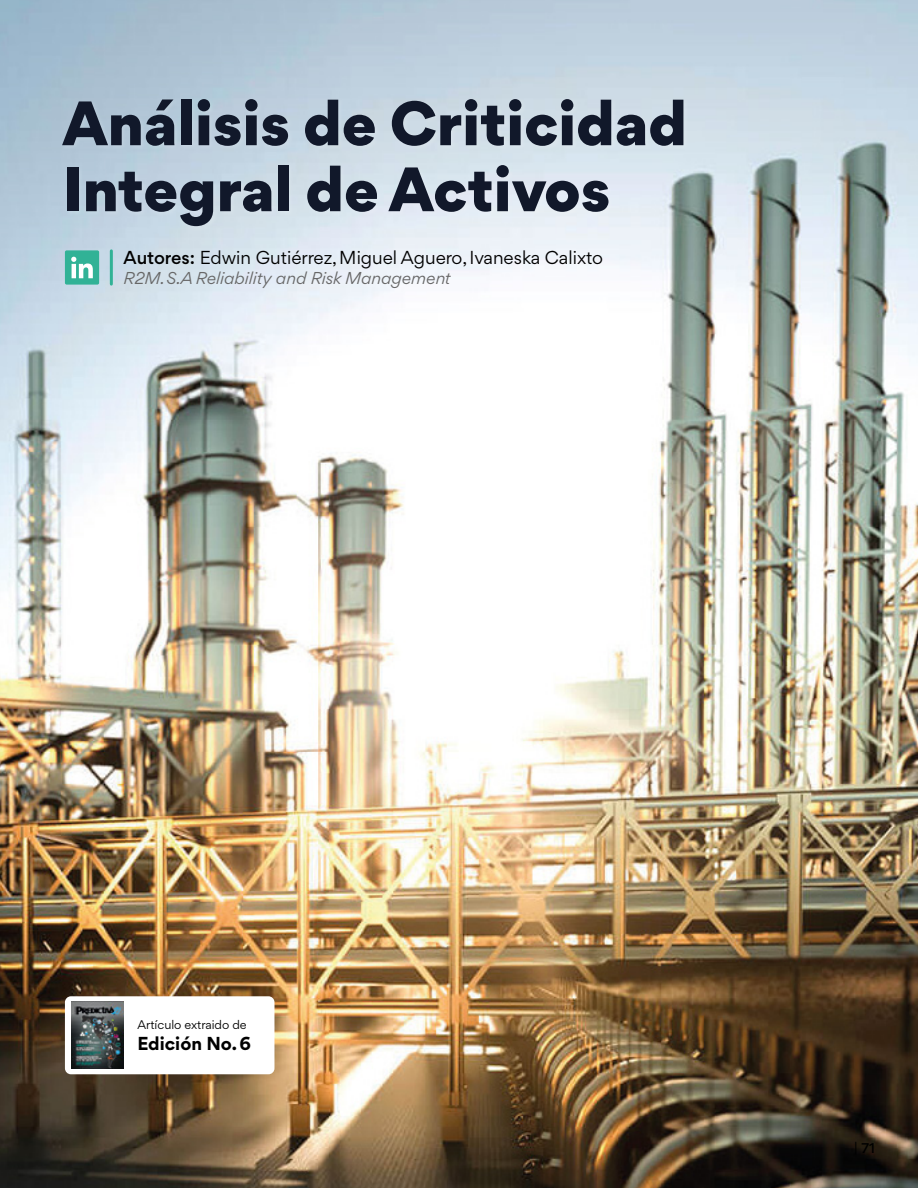
<style>
.page{position:relative;width:918px;height:1188px;background:#fff}
.page>*{position:absolute;margin:0;border:0;box-sizing:border-box;transform-origin:0 0}
.t1{font:900 60px/66px "Gordita";color:#11182a}
.t2{font:18px "Gordita";color:#000}
.t3{font:700 18px "Gordita";color:#000}
.t4{font:italic 16.5px "Gordita";color:#676767}
.t5{font:500 13.5px "Gordita";color:#000}
.t6{font:12px "Gordita";color:#000}
.s1{font-weight:500}
.s2{font-weight:400}
</style>
<div class="page">
<img style="left:0;top:0;width:918px;height:1188px">
<div style="left:65px;top:996px;width:210px;height:78px;background:#fff;border-radius:6px"></div>
<svg style="left:62px;top:98px;width:626px;height:133px;background:#cedce6"></svg>
<img style="left:72px;top:1002px;width:51px;height:67px">
<hr style="left:110px;top:251px;width:3px;height:33px;background:#31b296">
<div style="left:65px;top:250px;width:34px;height:35px;background:#31b296;border-radius:2px"></div>
<svg style="left:71px;top:257px;width:22px;height:21px"></svg>
<h1 class="t1" style="left:62px;top:89px;width:626px">Análisis de Criticidad<br>Integral de Activos</h1>
<p class="t2" style="left:124px;top:245px;width:481px"><span class="s1">Autores:</span> Edwin Gutiérrez, Miguel Aguero, Ivaneska Calixto</p>
<p class="t4" style="left:124px;top:267px;width:329px">R2M. S.A Reliability and Risk Management</p>
<p class="t6" style="left:137px;top:1017px;width:111px">Artículo extraido de</p>
<p class="t3" style="left:137px;top:1030px;width:115px">Edición No. 6</p>
<p class="t5" style="left:854px;top:1139px;width:22px"><span class="s2">|</span> 71</p>
</div>
